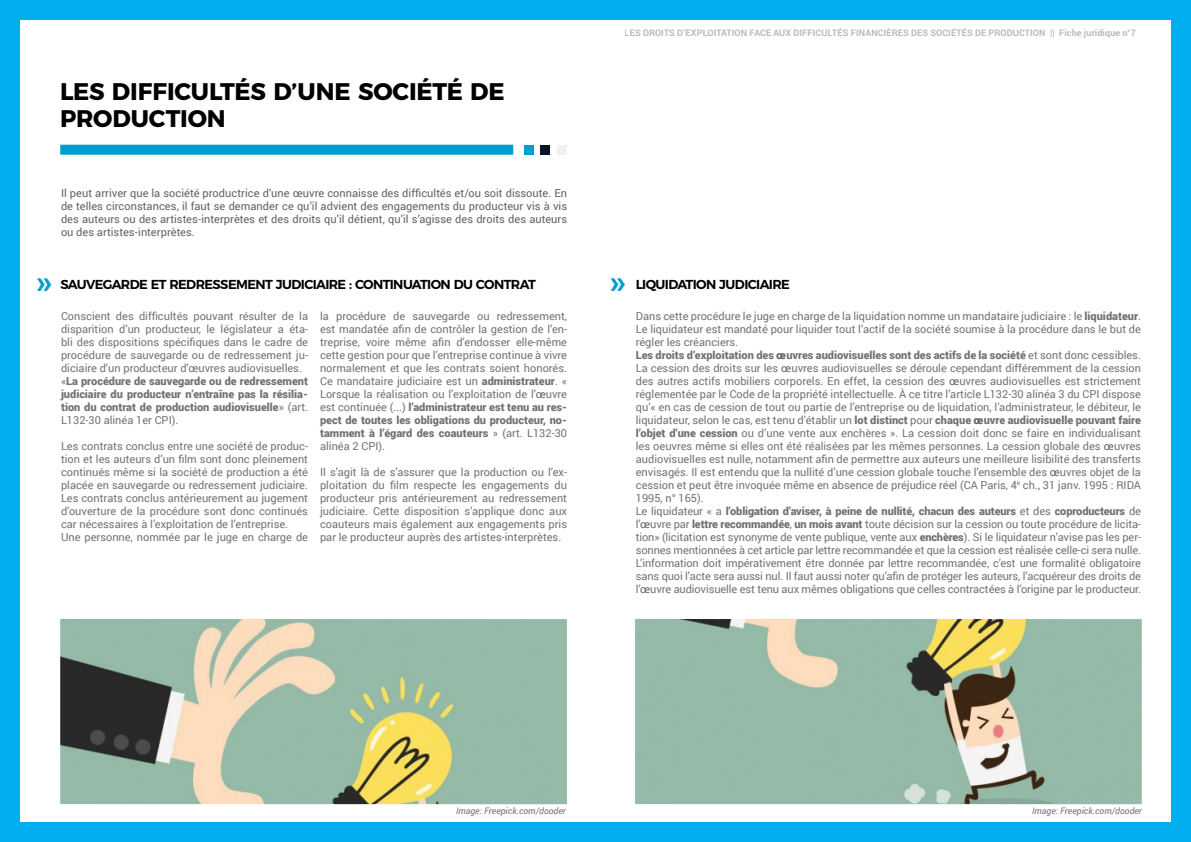
<style>
.page{position:relative;width:1191px;height:842px;background:#fff}
.page>*{position:absolute;margin:0;border:0;box-sizing:border-box;transform-origin:0 0}
.t1{font:36px "Montserrat";color:#009cd2}
.t2{font:700 24px/27px "Montserrat";letter-spacing:-.005em;color:#000}
.t3{font:600 13px "Montserrat";letter-spacing:-.05em;color:#000}
.t4{font:11px/13px "Roboto";color:#717275}
.t5{font:11px/13px "Roboto";color:#606163;text-align:justify}
.t6{font:700 9px "Roboto";letter-spacing:.015em;color:#717275}
.t7{font:italic 9px "Roboto";color:#717275}
.s1{font-weight:900}
.s2{color:#606163}
.s3{font-weight:900;color:#009cd2}
.s4{font-weight:900;color:#606163}
</style>
<div class="page">
<div style="left:60px;top:145px;width:453px;height:10px;background:#009cd2"></div>
<div style="left:524px;top:146px;width:9px;height:9px;background:#009cd2"></div>
<div style="left:540px;top:146px;width:10px;height:9px;background:#081429"></div>
<div style="left:557px;top:146px;width:9px;height:9px;background:#f1f1f2"></div>
<img style="left:635px;top:619px;width:506px;height:185px">
<img style="left:60px;top:619px;width:507px;height:185px">
<div style="left:0;top:0;width:1191px;height:20px;background:#00aeef"></div>
<div style="left:0;top:822px;width:1191px;height:20px;background:#00aeef"></div>
<div style="left:0;top:0;width:20px;height:842px;background:#00aeef"></div>
<div style="left:1171px;top:0;width:20px;height:842px;background:#00aeef"></div>
<h2 class="t2" style="left:60px;top:76px;width:446px">LES DIFFICULTÉS D’UNE SOCIÉTÉ DE<br>PRODUCTION</h2>
<p class="t5" style="left:61px;top:187px;width:507px">Il peut arriver que la société productrice d’une œuvre connaisse des difficultés et/ou soit dissoute. En de telles circonstances, il faut se demander ce qu’il advient des engagements du producteur vis à vis des auteurs ou des artistes-interprètes et des droits qu’il détient, qu’il s’agisse des droits des auteurs ou des artistes-interprètes.</p>
<h1 class="t1" style="left:34px;top:259px;width:18px">»</h1>
<p class="t3" style="left:60px;top:274px;width:477px">SAUVEGARDE ET REDRESSEMENT JUDICIAIRE : CONTINUATION DU CONTRAT</p>
<p class="t4" style="left:61px;top:309px;width:248px">Conscient des difficultés pouvant résulter de la disparition d’un producteur, le législateur a éta&shy;bli des dispositions spécifiques dans le cadre de procédure de sauvegarde ou de redressement ju&shy;diciaire d’un producteur d’œuvres audiovisuelles. «<span class="s1">La procédure de sauvegarde ou de redressement judiciaire du producteur n’entraîne pas la résilia&shy;tion du contrat de production audiovisuelle</span>» (art.<br>L132-30 alinéa 1er CPI).</p>
<p class="t4" style="left:61px;top:439px;width:248px">Les contrats conclus entre une société de produc&shy;tion et les auteurs d’un film sont donc pleinement continués même si la société de production a été placée en sauvegarde ou redressement judiciaire.<br>Les contrats conclus antérieurement au jugement d’ouverture de la procédure sont donc continués car nécessaires à l’exploitation de l’entreprise.<br>Une personne, nommée par le juge en charge de</p>
<p class="t4" style="left:320px;top:309px;width:248px;text-align:justify">la procédure de sauvegarde ou redressement, est mandatée afin de contrôler la gestion de l’en&shy;treprise, voire même afin d’endosser elle-même cette gestion pour que l’entreprise continue à vivre normalement et que les contrats soient honorés.<br>Ce mandataire judiciaire est un <span class="s1">administrateur</span>. « Lorsque la réalisation ou l’exploitation de l’<span class="s2">œ</span>uvre est continuée (...) <span class="s1">l’administrateur est tenu au res&shy;pect de toutes les obligations du producteur, no&shy;tamment à l’égard des coauteurs</span> » (art. L132-30 alinéa 2 CPI).</p>
<p class="t4" style="left:320px;top:465px;width:248px;text-align:justify">Il s’agit là de s’assurer que la production ou l’ex&shy;ploitation du film respecte les engagements du producteur pris antérieurement au redressement judiciaire. Cette disposition s’applique donc aux coauteurs mais également aux engagements pris par le producteur auprès des artistes-interprètes.</p>
<p class="t6" style="left:625px;top:27px;width:513px">LES DROITS D’EXPLOITATION FACE AUX DIFFICULTÉS FINANCIÈRES DES SOCIÉTÉS DE PRODUCTION <span class="s3">||</span> Fiche juridique n°7</p>
<h1 class="t1" style="left:608px;top:259px;width:18px">»</h1>
<p class="t3" style="left:636px;top:273px;width:155px">LIQUIDATION JUDICIAIRE</p>
<p class="t4" style="left:636px;top:309px;width:507px">Dans cette procédure le juge en charge de la liquidation nomme un mandataire judiciaire : le <span class="s1">liquidateur</span>.<br>Le liquidateur est mandaté pour liquider tout l’actif de la société soumise à la procédure dans le but de régler les créanciers.<br><span class="s1">Les droits d’exploitation des</span> <span class="s4">œ</span><span class="s1">uvres audiovisuelles sont des actifs de la société</span> et sont donc cessibles.<br>La cession des droits sur les <span class="s2">œ</span>uvres audiovisuelles se déroule cependant différemment de la cession des autres actifs mobiliers corporels. En effet, la cession des <span class="s2">œ</span>uvres audiovisuelles est strictement réglementée par le Code de la propriété intellectuelle. À ce titre l’article L132-30 alinéa 3 du CPI dispose qu’« en cas de cession de tout ou partie de l’entreprise ou de liquidation, l’administrateur, le débiteur, le liquidateur, selon le cas, est tenu d’établir un <span class="s1">lot distinct</span> pour <span class="s1">chaque</span> <span class="s4">œ</span><span class="s1">uvre audiovisuelle pouvant faire l’objet d’une cession</span> ou d’une vente aux enchères ». La cession doit donc se faire en individualisant les oeuvres même si elles ont été réalisées par les mêmes personnes. La cession globale des <span class="s2">œ</span>uvres audiovisuelles est nulle, notamment afin de permettre aux auteurs une meilleure lisibilité des transferts envisagés. Il est entendu que la nullité d’une cession globale touche l’ensemble des <span class="s2">œ</span>uvres objet de la cession et peut être invoquée même en absence de préjudice réel (CA Paris, 4<sup>e</sup> ch., 31 janv. 1995 : RIDA 1995, n° 165).<br>Le liquidateur « a <span class="s1">l’obligation d’aviser, à peine de nullité, chacun des auteurs</span> et des <span class="s1">coproducteurs</span> de l’<span class="s2">œ</span>uvre par <span class="s1">lettre recommandée</span>, <span class="s1">un mois avant</span> toute décision sur la cession ou toute procédure de licita&shy;tion» (licitation est synonyme de vente publique, vente aux <span class="s1">enchères</span>). Si le liquidateur n’avise pas les per&shy;sonnes mentionnées à cet article par lettre recommandée et que la cession est réalisée celle-ci sera nulle.<br>L’information doit impérativement être donnée par lettre recommandée, c’est une formalité obligatoire sans quoi l’acte sera aussi nul. Il faut aussi noter qu’afin de protéger les auteurs, l’acquéreur des droits de l’<span class="s2">œ</span>uvre audiovisuelle est tenu aux mêmes obligations que celles contractées à l’origine par le producteur.</p>
<p class="t7" style="left:456px;top:804px;width:111px">Image: Freepick.com/dooder</p>
<p class="t7" style="left:1032px;top:804px;width:111px">Image: Freepick.com/dooder</p>
</div>
